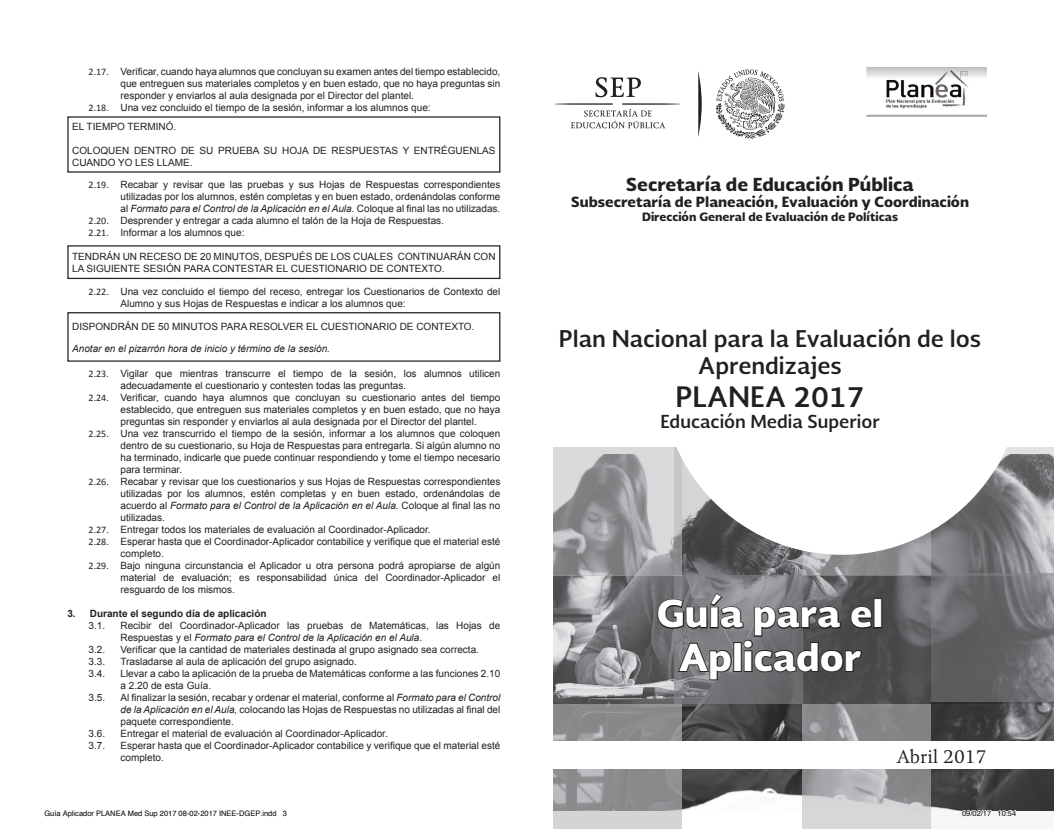
<style>
.page{position:relative;width:1054px;height:829px;background:#fff}
.page>*{position:absolute;margin:0;border:0;box-sizing:border-box;transform-origin:0 0}
.t1{font:900 36.25px "Soberana Sans";color:#fff}
.t2{font:700 27.5px "Soberana Sans";color:#231f20}
.t3{font:700 22.5px/27px "Soberana Sans";color:#231f20;text-align:center}
.t4{font:18.75px "Soberana Texto";color:#231f20}
.t5{font:900 17.5px "Soberana Sans";color:#231f20}
.t6{font:700 17.5px "Soberana Sans";color:#231f20}
.t7{font:900 13.75px "Soberana Sans";color:#231f20}
.t8{font:900 11.25px "Soberana Sans";color:#231f20}
.List_Paragraph{font:10px/12px "Arial";color:#231f20}
.t9{font:italic 10px "Arial";color:#231f20}
.List_Paragraph-2{font:700 10px "Arial";color:#231f20}
.t10{font:7.5px "Helvetica";color:#000}
.s1{font-family:"Calibri"}
.s2{font-style:italic}
</style>
<div class="page">
<img style="left:682px;top:701px;width:372px;height:109px">
<svg style="left:931px;top:447px;width:123px;height:126px;background:#848588"></svg>
<svg style="left:931px;top:573px;width:123px;height:128px;background:#6a6b6d"></svg>
<svg style="left:931px;top:704px;width:123px;height:107px;background:#4c4b4c"></svg>
<svg style="left:802px;top:532px;width:129px;height:43px;background:#97979a"></svg>
<svg style="left:802px;top:575px;width:129px;height:129px;background:#575759"></svg>
<svg style="left:802px;top:704px;width:129px;height:125px;background:#a8a9ab"></svg>
<svg style="left:682px;top:460px;width:120px;height:115px;background:#666668"></svg>
<svg style="left:682px;top:575px;width:120px;height:129px;background:#77787b"></svg>
<svg style="left:553px;top:447px;width:129px;height:128px;background:#aaabad"></svg>
<svg style="left:553px;top:575px;width:129px;height:129px;background:#8a8b8d"></svg>
<svg style="left:553px;top:704px;width:129px;height:125px;background:#9d9ea0"></svg>
<div style="left:661px;top:194px;width:361px;height:361px;background:#fff;border-radius:50%"></div>
<div style="left:537px;top:741px;width:517px;height:27px;background:#fff"></div>
<svg style="left:595px;top:77px;width:46px;height:20px"></svg>
<svg style="left:554px;top:103px;width:126px;height:25px"></svg>
<svg style="left:716px;top:69px;width:68px;height:70px"></svg>
<svg style="left:698px;top:71px;width:4px;height:66px"></svg>
<img style="left:866px;top:67px;width:120px;height:50px">
<div style="left:874px;top:598px;width:8px;height:30px;border:2px solid #231f20"></div>
<svg style="left:656px;top:592px;width:217px;height:89px;background:#5e5e61"></svg>
<div style="left:67px;top:245px;width:433px;height:34px;border:1px solid #231f20"></div>
<div style="left:67px;top:312px;width:433px;height:50px;border:1px solid #231f20"></div>
<svg style="left:962px;top:810px;width:29px;height:1px"></svg>
<svg style="left:998px;top:810px;width:18px;height:1px"></svg>
<p class="List_Paragraph" style="left:120px;top:65px;width:381px;text-align:justify;text-indent:-32px"><span class="s1">2.17.</span> Verificar, cuando haya alumnos que concluyan su examen antes del tiempo establecido, que entreguen sus materiales completos y en buen estado, que no haya preguntas sin responder y enviarlos al aula designada por el Director del plantel.</p>
<p class="List_Paragraph" style="left:89px;top:101px;width:344px"><span class="s1">2.18.</span> Una vez concluido el tiempo de la sesión, informar a los alumnos que:</p>
<p class="List_Paragraph" style="left:72px;top:121px;width:106px">EL TIEMPO TERMINÓ.</p>
<p class="List_Paragraph" style="left:72px;top:145px;width:425px">COLOQUEN DENTRO DE SU PRUEBA SU HOJA DE RESPUESTAS Y ENTRÉGUENLAS<br>CUANDO YO LES LLAME.</p>
<p class="List_Paragraph" style="left:120px;top:179px;width:381px;text-align:justify;text-indent:-32px"><span class="s1">2.19.</span> Recabar y revisar que las pruebas y sus Hojas de Respuestas correspondientes utilizadas por los alumnos, estén completas y en buen estado, ordenándolas conforme al <span class="s2">Formato para el Control de la Aplicación en el Aula.</span> Coloque al final las no utilizadas.</p>
<p class="List_Paragraph" style="left:89px;top:215px;width:357px"><span class="s1">2.20.</span> Desprender y entregar a cada alumno el talón de la Hoja de Respuestas.</p>
<p class="List_Paragraph" style="left:89px;top:227px;width:157px"><span class="s1">2.21.</span> Informar a los alumnos que:</p>
<p class="List_Paragraph" style="left:72px;top:250px;width:425px">TENDRÁN UN RECESO DE 20 MINUTOS, DESPUÉS DE LOS CUALES CONTINUARÁN CON<br>LA SIGUIENTE SESIÓN PARA CONTESTAR EL CUESTIONARIO DE CONTEXTO.</p>
<p class="List_Paragraph" style="left:120px;top:285px;width:381px;text-indent:-32px"><span class="s1">2.22.</span> Una vez concluido el tiempo del receso, entregar los Cuestionarios de Contexto del<br>Alumno y sus Hojas de Respuestas e indicar a los alumnos que:</p>
<p class="List_Paragraph" style="left:72px;top:320px;width:404px">DISPONDRÁN DE 50 MINUTOS PARA RESOLVER EL CUESTIONARIO DE CONTEXTO.</p>
<p class="t9" style="left:72px;top:341px;width:259px">Anotar en el pizarrón hora de inicio y término de la sesión.</p>
<p class="List_Paragraph" style="left:120px;top:368px;width:381px;text-indent:-32px"><span class="s1">2.23.</span> Vigilar que mientras transcurre el tiempo de la sesión, los alumnos utilicen adecuadamente el cuestionario y contesten todas las preguntas.</p>
<p class="List_Paragraph" style="left:120px;top:392px;width:381px;text-align:justify;text-indent:-32px"><span class="s1">2.24.</span> Verificar, cuando haya alumnos que concluyan su cuestionario antes del tiempo establecido, que entreguen sus materiales completos y en buen estado, que no haya preguntas sin responder y enviarlos al aula designada por el Director del plantel.</p>
<p class="List_Paragraph" style="left:120px;top:428px;width:381px;text-align:justify;text-indent:-32px"><span class="s1">2.25.</span> Una vez transcurrido el tiempo de la sesión, informar a los alumnos que coloquen dentro de su cuestionario, su Hoja de Respuestas para entregarla. Si algún alumno no ha terminado, indicarle que puede continuar respondiendo y tome el tiempo necesario para terminar.</p>
<p class="List_Paragraph" style="left:120px;top:476px;width:381px;text-align:justify;text-indent:-32px"><span class="s1">2.26.</span> Recabar y revisar que los cuestionarios y sus Hojas de Respuestas correspondientes utilizadas por los alumnos, estén completas y en buen estado, ordenándolas de acuerdo al <span class="s2">Formato para el Control de la Aplicación en el Aula.</span> Coloque al final las no utilizadas.</p>
<p class="List_Paragraph" style="left:89px;top:524px;width:344px"><span class="s1">2.27.</span> Entregar todos los materiales de evaluación al Coordinador-Aplicador.</p>
<p class="List_Paragraph" style="left:120px;top:536px;width:381px;text-indent:-32px"><span class="s1">2.28.</span> Esperar hasta que el Coordinador-Aplicador contabilice y verifique que el material esté completo.</p>
<p class="List_Paragraph" style="left:120px;top:560px;width:381px;text-align:justify;text-indent:-32px"><span class="s1">2.29.</span> Bajo ninguna circunstancia el Aplicador u otra persona podrá apropiarse de algún material de evaluación; es responsabilidad única del Coordinador-Aplicador el resguardo de los mismos.</p>
<p class="List_Paragraph-2" style="left:67px;top:607px;width:201px">3. Durante el segundo día de aplicación</p>
<p class="List_Paragraph" style="left:89px;top:620px;width:18px">3.1.</p>
<p class="List_Paragraph" style="left:120px;top:620px;width:381px">Recibir del Coordinador-Aplicador las pruebas de Matemáticas, las Hojas de<br>Respuestas y el <span class="s2">Formato para el Control de la Aplicación en el Aula</span>.</p>
<p class="List_Paragraph" style="left:89px;top:644px;width:18px">3.2.</p>
<p class="List_Paragraph" style="left:120px;top:644px;width:360px">Verificar que la cantidad de materiales destinada al grupo asignado sea correcta.</p>
<p class="List_Paragraph" style="left:89px;top:656px;width:18px">3.3.</p>
<p class="List_Paragraph" style="left:120px;top:656px;width:238px">Trasladarse al aula de aplicación del grupo asignado.</p>
<p class="List_Paragraph" style="left:89px;top:668px;width:18px">3.4.</p>
<p class="List_Paragraph" style="left:120px;top:668px;width:381px">Llevar a cabo la aplicación de la prueba de Matemáticas conforme a las funciones 2.10 a 2.20 de esta Guía.</p>
<p class="List_Paragraph" style="left:89px;top:692px;width:18px">3.5.</p>
<p class="List_Paragraph" style="left:120px;top:692px;width:381px;text-align:justify">Al finalizar la sesión, recabar y ordenar el material, conforme al <span class="s2">Formato para el Control de la Aplicación en el Aula,</span> colocando las Hojas de Respuestas no utilizadas al final del paquete correspondiente.</p>
<p class="List_Paragraph" style="left:89px;top:728px;width:18px">3.6.</p>
<p class="List_Paragraph" style="left:120px;top:728px;width:269px">Entregar el material de evaluación al Coordinador-Aplicador.</p>
<p class="List_Paragraph" style="left:89px;top:740px;width:18px">3.7.</p>
<p class="List_Paragraph" style="left:120px;top:740px;width:381px">Esperar hasta que el Coordinador-Aplicador contabilice y verifique que el material esté completo.</p>
<p class="t5" style="left:626px;top:172px;width:289px">Secretaría de Educación Pública</p>
<p class="t7" style="left:571px;top:192px;width:399px">Subsecretaría de Planeación, Evaluación y Coordinación</p>
<p class="t8" style="left:642px;top:209px;width:258px">Dirección General de Evaluación de Políticas</p>
<p class="t3" style="left:559px;top:324px;width:424px">Plan Nacional para la Evaluación de los<br>Aprendizajes</p>
<p class="t2" style="left:675px;top:378px;width:191px">PLANEA 2017</p>
<p class="t6" style="left:660px;top:410px;width:221px">Educación Media Superior</p>
<p class="t1" style="left:657px;top:588px;width:228px">Guía para el</p>
<p class="t1" style="left:679px;top:632px;width:184px">Aplicador</p>
<p class="t4" style="left:896px;top:745px;width:92px">Abril 2017</p>
<p class="t10" style="left:44px;top:807px;width:244px">Guía Aplicador PLANEA Med Sup 2017 08-02-2017 INEE-DGEP.indd 3</p>
<p class="t10" style="left:962px;top:807px;width:56px">09/02/17 10:54</p>
</div>
